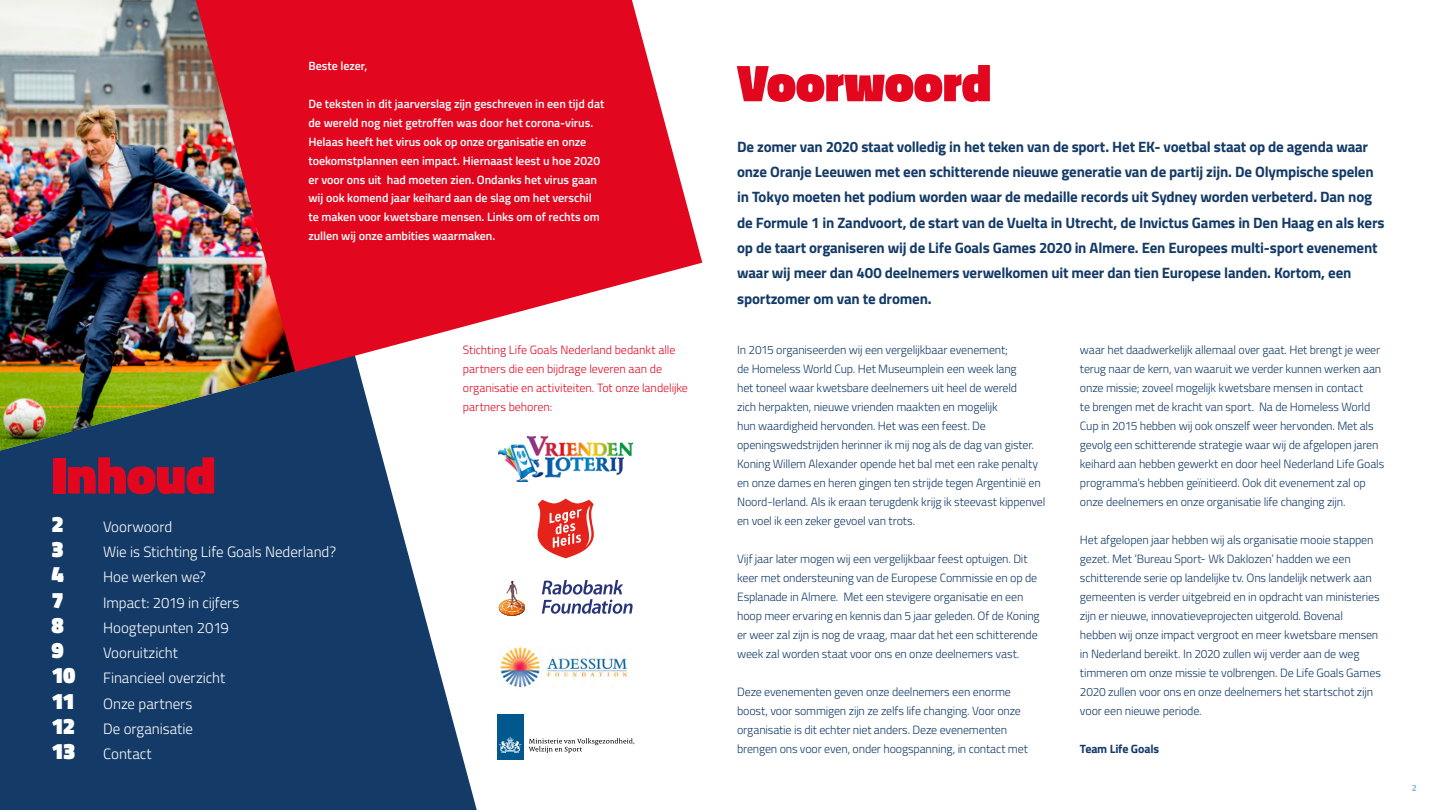
<style>
.page{position:relative;width:1440px;height:810px;background:#fff}
.page>*{position:absolute;margin:0;border:0;box-sizing:border-box;transform-origin:0 0}
.t1{font:900 52.5px "Titillium Web";letter-spacing:-.01em;color:#e2071f}
.t2{font:900 22.5px "Titillium Web";color:#fff}
.t3{font:700 15px/25.3px "Titillium Web";letter-spacing:-.015em;color:#143b67}
.t4{font:300 15px/25.3px "Titillium Web";letter-spacing:-.005em;color:#fff;text-align:center}
.t5{font:300 12px/19px "Titillium Web";letter-spacing:-.015em;color:#143b67}
.t6{font:600 12px/19px "Titillium Web";letter-spacing:-.005em;color:#fff}
.t7{font:300 12px/19px "Titillium Web";letter-spacing:-.005em;color:#e2071f}
.t8{font:700 12px "Titillium Web";letter-spacing:-.015em;color:#143b67}
.t9{font:700 9px "Titillium Web";color:#8ab4da}
.s1{font-weight:900;font-size:22.5px}
</style>
<div class="page">
<svg style="left:0;top:372px;width:477px;height:438px;background:#33557b"></svg>
<img style="left:499px;top:437px;width:134px;height:44px">
<svg style="left:537px;top:498px;width:57px;height:61px"></svg>
<svg style="left:542px;top:580px;width:91px;height:34px"></svg>
<svg style="left:499px;top:581px;width:26px;height:35px"></svg>
<div style="left:497px;top:714px;width:26px;height:45px;background:#00588e"></div>
<svg style="left:498px;top:736px;width:24px;height:17px"></svg>
<svg style="left:529px;top:738px;width:105px;height:16px"></svg>
<img style="left:501px;top:646px;width:127px;height:42px">
<img style="left:0;top:0;width:328px;height:451px">
<svg style="left:196px;top:0;width:506px;height:372px;fill:#e2071f"></svg>
<p class="t6" style="left:308px;top:55px;width:61px">Beste lezer,</p>
<p class="t6" style="left:308px;top:93px;width:297px">De teksten in dit jaarverslag zijn geschreven in een tijd dat de wereld nog niet getroffen was door het corona-virus.<br>Helaas heeft het virus ook op onze organisatie en onze toekomstplannen een impact. Hiernaast leest u hoe 2020 er voor ons uit had moeten zien. Ondanks het virus gaan wij ook komend jaar keihard aan de slag om het verschil te maken voor kwetsbare mensen. Links om of rechts om zullen wij onze ambities waarmaken.</p>
<h1 class="t1" style="left:51px;top:437px;width:166px">Inhoud</h1>
<h2 class="t2" style="left:51px;top:507px;width:14px">2</h2>
<p class="t4" style="left:103px;top:513px;width:71px">Voorwoord</p>
<h2 class="t2" style="left:51px;top:533px;width:14px">3</h2>
<p class="t4" style="left:103px;top:538px;width:234px">Wie is Stichting Life Goals Nederland?</p>
<h2 class="t2" style="left:51px;top:558px;width:14px">4</h2>
<p class="t4" style="left:103px;top:564px;width:104px">Hoe werken we?</p>
<h2 class="t2" style="left:51px;top:583px;width:14px">7</h2>
<p class="t4" style="left:103px;top:589px;width:138px">Impact: 2019 in cijfers</p>
<h2 class="t2" style="left:51px;top:608px;width:14px">8</h2>
<p class="t4" style="left:103px;top:614px;width:127px">Hoogtepunten 2019</p>
<h2 class="t2" style="left:51px;top:634px;width:14px">9</h2>
<p class="t4" style="left:51px;top:639px;width:175px">Vooruitzicht<br><span class="s1">10</span> Financieel overzicht</p>
<h2 class="t2" style="left:51px;top:684px;width:25px">11</h2>
<p class="t4" style="left:51px;top:690px;width:143px;text-align:justify;text-indent:52px">Onze partners <span class="s1">12</span> De organisatie <span class="s1">13</span> Contact</p>
<p class="t7" style="left:463px;top:340px;width:227px">Stichting Life Goals Nederland bedankt alle partners die een bijdrage leveren aan de organisatie en activiteiten. Tot onze landelijke partners behoren:</p>
<h1 class="t1" style="left:737px;top:44px;width:256px">Voorwoord</h1>
<p class="t3" style="left:737px;top:133px;width:649px">De zomer van 2020 staat volledig in het teken van de sport. Het EK- voetbal staat op de agenda waar onze Oranje Leeuwen met een schitterende nieuwe generatie van de partij zijn. De Olympische spelen in Tokyo moeten het podium worden waar de medaille records uit Sydney worden verbeterd. Dan nog de Formule 1 in Zandvoort, de start van de Vuelta in Utrecht, de Invictus Games in Den Haag en als kers op de taart organiseren wij de Life Goals Games 2020 in Almere. Een Europees multi-sport evenement waar wij meer dan 400 deelnemers verwelkomen uit meer dan tien Europese landen. Kortom, een sportzomer om van te dromen.</p>
<p class="t5" style="left:737px;top:340px;width:310px">In 2015 organiseerden wij een vergelijkbaar evenement;<br>de Homeless World Cup. Het Museumplein een week lang<br>het toneel waar kwetsbare deelnemers uit heel de wereld<br>zich herpakten, nieuwe vrienden maakten en mogelijk<br>hun waardigheid hervonden. Het was een feest. De openingswedstrijden herinner ik mij nog als de dag van gister.<br>Koning Willem Alexander opende het bal met een rake penalty en onze dames en heren gingen ten strijde tegen Argentinië en Noord-Ierland. Als ik eraan terugdenk krijg ik steevast kippenvel en voel ik een zeker gevoel van trots.</p>
<p class="t5" style="left:737px;top:549px;width:304px">Vijf jaar later mogen wij een vergelijkbaar feest optuigen. Dit keer met ondersteuning van de Europese Commissie en op de Esplanade in Almere. Met een stevigere organisatie en een hoop meer ervaring en kennis dan 5 jaar geleden. Of de Koning er weer zal zijn is nog de vraag, maar dat het een schitterende week zal worden staat voor ons en onze deelnemers vast.</p>
<p class="t5" style="left:737px;top:682px;width:292px">Deze evenementen geven onze deelnemers een enorme boost, voor sommigen zijn ze zelfs life changing. Voor onze organisatie is dit echter niet anders. Deze evenementen brengen ons voor even, onder hoogspanning, in contact met</p>
<p class="t5" style="left:1080px;top:340px;width:306px">waar het daadwerkelijk allemaal over gaat. Het brengt je weer terug naar de kern, van waaruit we verder kunnen werken aan onze missie; zoveel mogelijk kwetsbare mensen in contact<br>te brengen met de kracht van sport. Na de Homeless World Cup in 2015 hebben wij ook onszelf weer hervonden. Met als gevolg een schitterende strategie waar wij de afgelopen jaren keihard aan hebben gewerkt en door heel Nederland Life Goals programma’s hebben geïnitieerd. Ook dit evenement zal op onze deelnemers en onze organisatie life changing zijn.</p>
<p class="t5" style="left:1080px;top:530px;width:302px">Het afgelopen jaar hebben wij als organisatie mooie stappen gezet. Met ‘Bureau Sport- Wk Daklozen’ hadden we een schitterende serie op landelijke tv. Ons landelijk netwerk aan gemeenten is verder uitgebreid en in opdracht van ministeries zijn er nieuwe, innovatieveprojecten uitgerold. Bovenal hebben wij onze impact vergroot en meer kwetsbare mensen in Nederland bereikt. In 2020 zullen wij verder aan de weg timmeren om onze missie te volbrengen. De Life Goals Games 2020 zullen voor ons en onze deelnemers het startschot zijn voor een nieuwe periode.</p>
<p class="t8" style="left:1080px;top:740px;width:81px">Team Life Goals</p>
<p class="t9" style="left:1412px;top:781px;width:7px">2</p>
</div>
